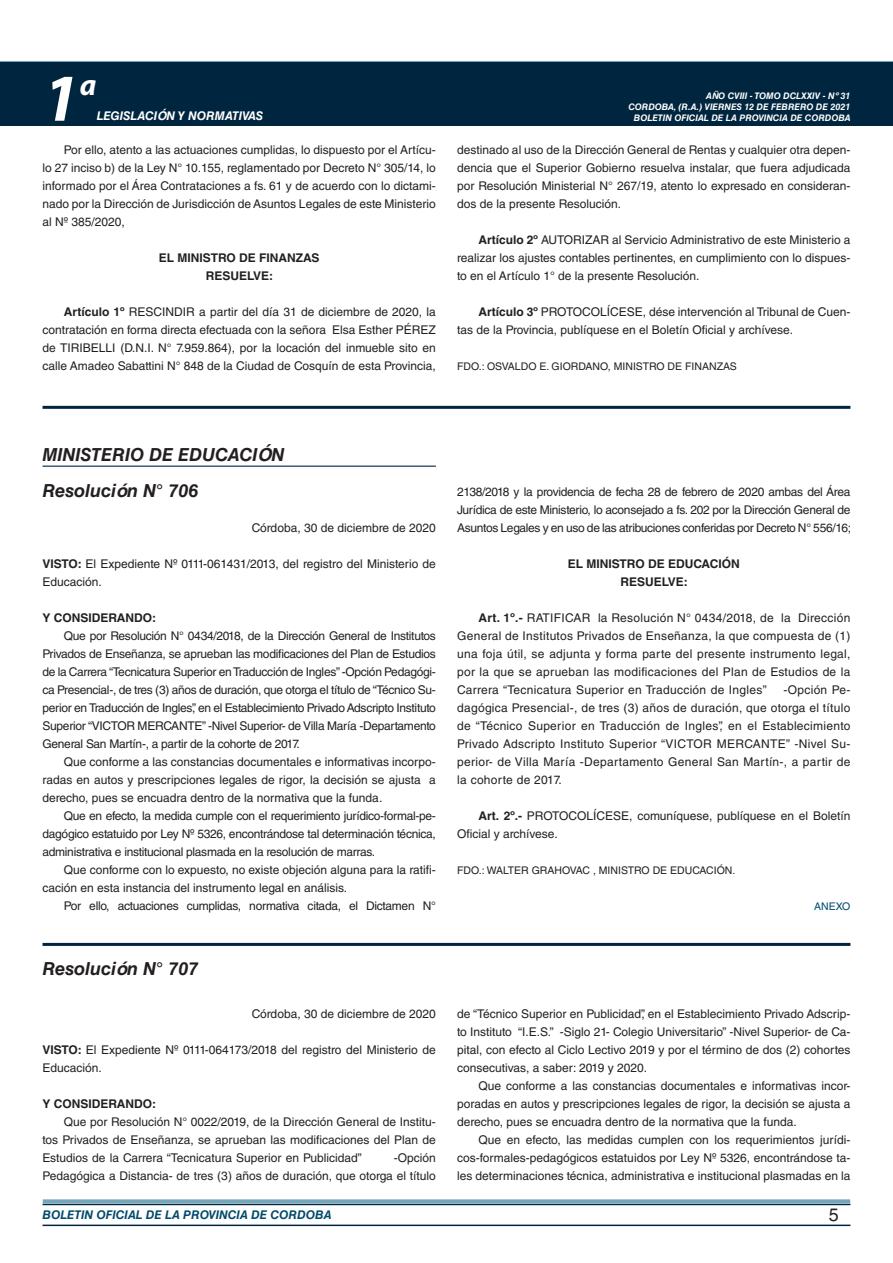
<style>
.page{position:relative;width:893px;height:1263px;background:#fff}
.page>*{position:absolute;margin:0;border:0;box-sizing:border-box;transform-origin:0 0}
.t1{font:italic 700 67.5px "Myriad Pro";color:#fff}
.t2{font:italic 700 30px "Myriad Pro";color:#fff}
.NOMBRE_DE_MINISTERIO{font:italic 700 18px "Helvetica LT Std";color:#231f20}
.t3{font:18px "Helvetica LT Std";color:#231f20}
.TEXTO_BASE{font:12px/18px "Helvetica LT Std";color:#231f20;text-align:justify}
.RESUELVE{font:700 12px "Helvetica LT Std";color:#231f20}
.TEXTO_BASE-2{font:12px "Helvetica LT Std";letter-spacing:-.025em;color:#231f20}
.FECHA{font:12px "Helvetica LT Std";color:#231f20}
.t4{font:italic 700 12px "Helvetica LT Std";color:#004b6c}
.TEXTO_BASE-3{font:700 12px "Helvetica LT Std";color:#231f20}
.t5{font:italic 700 12px "Helvetica LT Std";color:#fff}
.FIRMA{font:10.5px "Helvetica LT Std";color:#231f20}
.ANEXO{font:10.5px "Helvetica LT Std";color:#004b6c}
.t6{font:italic 700 9px/10.8px "Helvetica LT Std";color:#fff;text-align:right}
.s1{font-weight:700}
</style>
<div class="page">
<div style="left:0;top:61px;width:893px;height:6px;background:#73a5b8"></div>
<div style="left:0;top:62px;width:893px;height:64px;background:#00263f"></div>
<hr style="left:43px;top:1224px;width:807px;height:2px;background:#00263f">
<div style="left:42px;top:1198px;width:809px;height:8px;background:#fff;opacity:.75"></div>
<hr style="left:43px;top:406px;width:807px;height:3px;background:#00263f">
<hr style="left:43px;top:466px;width:393px;height:1px;background:#00263f">
<hr style="left:43px;top:943px;width:807px;height:3px;background:#00263f">
<h1 class="t1" style="left:43px;top:54px;width:38px">1</h1>
<h2 class="t2" style="left:80px;top:66px;width:18px">a</h2>
<p class="t5" style="left:97px;top:109px;width:168px">LEGISLACIÓN Y NORMATIVAS</p>
<p class="TEXTO_BASE" style="left:43px;top:141px;width:395px;text-indent:21px">Por ello, atento a las actuaciones cumplidas, lo dispuesto por el Artícu&shy;lo 27 inciso b) de la Ley N° 10.155, reglamentado por Decreto N° 305/14, lo informado por el Área Contrataciones a fs. 61 y de acuerdo con lo dictami&shy;nado por la Dirección de Jurisdicción de Asuntos Legales de este Ministerio al Nº 385/2020,</p>
<p class="RESUELVE" style="left:159px;top:250px;width:162px">EL MINISTRO DE FINANZAS</p>
<p class="RESUELVE" style="left:206px;top:268px;width:69px">RESUELVE:</p>
<p class="TEXTO_BASE" style="left:43px;top:303px;width:395px;text-indent:21px"><span class="s1">Artículo 1º</span> RESCINDIR a partir del día 31 de diciembre de 2020, la contratación en forma directa efectuada con la señora Elsa Esther PÉREZ de TIRIBELLI (D.N.I. N° 7.959.864), por la locación del inmueble sito en calle Amadeo Sabattini N° 848 de la Ciudad de Cosquín de esta Provincia,</p>
<p class="t6" style="left:628px;top:91px;width:224px">AÑO CVIII - TOMO DCLXXIV - Nº 31<br>CORDOBA, (R.A.) VIERNES 12 DE FEBRERO DE 2021<br>BOLETIN OFICIAL DE LA PROVINCIA DE CORDOBA</p>
<p class="TEXTO_BASE" style="left:457px;top:141px;width:395px">destinado al uso de la Dirección General de Rentas y cualquier otra depen&shy;dencia que el Superior Gobierno resuelva instalar, que fuera adjudicada por Resolución Ministerial N° 267/19, atento lo expresado en consideran&shy;dos de la presente Resolución.</p>
<p class="TEXTO_BASE" style="left:457px;top:231px;width:395px;text-indent:21px"><span class="s1">Artículo 2º</span> AUTORIZAR al Servicio Administrativo de este Ministerio a realizar los ajustes contables pertinentes, en cumplimiento con lo dispues&shy;to en el Artículo 1° de la presente Resolución.</p>
<p class="TEXTO_BASE" style="left:457px;top:303px;width:395px;text-indent:21px"><span class="s1">Artículo 3º</span> PROTOCOLÍCESE, dése intervención al Tribunal de Cuen&shy;tas de la Provincia, publíquese en el Boletín Oficial y archívese.</p>
<p class="FIRMA" style="left:457px;top:360px;width:281px">FDO.: OSVALDO E. GIORDANO, MINISTRO DE FINANZAS</p>
<p class="NOMBRE_DE_MINISTERIO" style="left:43px;top:444px;width:243px">MINISTERIO DE EDUCACIÓN</p>
<p class="NOMBRE_DE_MINISTERIO" style="left:43px;top:480px;width:157px">Resolución N° 706</p>
<p class="FECHA" style="left:252px;top:521px;width:186px">Córdoba, 30 de diciembre de 2020</p>
<p class="TEXTO_BASE" style="left:43px;top:555px;width:395px"><span class="s1">VISTO:</span> El Expediente Nº 0111-061431/2013, del registro del Ministerio de<br>Educación.</p>
<p class="TEXTO_BASE-3" style="left:43px;top:610px;width:115px">Y CONSIDERANDO:</p>
<p class="TEXTO_BASE" style="left:43px;top:627px;width:395px;text-indent:21px">Que por Resolución N° 0434/2018, de la Dirección General de Institutos Privados de Enseñanza, se aprueban las modificaciones del Plan de Estudios de la Carrera “Tecnicatura Superior en Traducción de Ingles” -Opción Pedagógi&shy;ca Presencial-, de tres (3) años de duración, que otorga el título de “Técnico Su&shy;perior en Traducción de Ingles”, en el Establecimiento Privado Adscripto Instituto Superior “VICTOR MERCANTE” -Nivel Superior- de Villa María -Departamento General San Martín-, a partir de la cohorte de 2017.</p>
<p class="TEXTO_BASE" style="left:43px;top:753px;width:395px;text-indent:21px">Que conforme a las constancias documentales e informativas incorpo&shy;radas en autos y prescripciones legales de rigor, la decisión se ajusta a derecho, pues se encuadra dentro de la normativa que la funda.</p>
<p class="TEXTO_BASE" style="left:43px;top:807px;width:395px;text-indent:21px">Que en efecto, la medida cumple con el requerimiento jurídico-formal-pe&shy;dagógico estatuido por Ley Nº 5326, encontrándose tal determinación técnica, administrativa e institucional plasmada en la resolución de marras.</p>
<p class="TEXTO_BASE" style="left:43px;top:861px;width:395px;text-indent:21px">Que conforme con lo expuesto, no existe objeción alguna para la ratifi&shy;cación en esta instancia del instrumento legal en análisis.</p>
<p class="TEXTO_BASE-2" style="left:64px;top:899px;width:374px">Por ello, actuaciones cumplidas, normativa citada, el Dictamen N°</p>
<p class="NOMBRE_DE_MINISTERIO" style="left:43px;top:957px;width:157px">Resolución N° 707</p>
<p class="FECHA" style="left:252px;top:1007px;width:186px">Córdoba, 30 de diciembre de 2020</p>
<p class="TEXTO_BASE" style="left:43px;top:1041px;width:395px"><span class="s1">VISTO:</span> El Expediente Nº 0111-064173/2018 del registro del Ministerio de<br>Educación.</p>
<p class="TEXTO_BASE-3" style="left:43px;top:1096px;width:115px">Y CONSIDERANDO:</p>
<p class="TEXTO_BASE" style="left:43px;top:1113px;width:395px;text-indent:21px">Que por Resolución N° 0022/2019, de la Dirección General de Institu&shy;tos Privados de Enseñanza, se aprueban las modificaciones del Plan de Estudios de la Carrera “Tecnicatura Superior en Publicidad”</p>
<p class="TEXTO_BASE" style="left:43px;top:1149px;width:395px;text-align:right">-Opción<br>Pedagógica a Distancia- de tres (3) años de duración, que otorga el título</p>
<p class="TEXTO_BASE" style="left:457px;top:483px;width:395px">2138/2018 y la providencia de fecha 28 de febrero de 2020 ambas del Área Jurídica de este Ministerio, lo aconsejado a fs. 202 por la Dirección General de Asuntos Legales y en uso de las atribuciones conferidas por Decreto N° 556/16;</p>
<p class="RESUELVE" style="left:568px;top:556px;width:173px">EL MINISTRO DE EDUCACIÓN</p>
<p class="RESUELVE" style="left:620px;top:574px;width:69px">RESUELVE:</p>
<p class="TEXTO_BASE" style="left:457px;top:609px;width:395px;text-indent:21px"><span class="s1">Art. 1º.-</span> RATIFICAR la Resolución N° 0434/2018, de la Dirección General de Institutos Privados de Enseñanza, la que compuesta de (1) una foja útil, se adjunta y forma parte del presente instrumento legal, por la que se aprueban las modificaciones del Plan de Estudios de la Carrera “Tecnicatura Superior en Traducción de Ingles”</p>
<p class="TEXTO_BASE" style="left:457px;top:681px;width:395px;text-indent:326px">-Opción Pe&shy;dagógica Presencial-, de tres (3) años de duración, que otorga el título de “Técnico Superior en Traducción de Ingles”, en el Establecimiento Privado Adscripto Instituto Superior “VICTOR MERCANTE” -Nivel Su&shy;perior- de Villa María -Departamento General San Martín-, a partir de la cohorte de 2017.</p>
<p class="TEXTO_BASE" style="left:457px;top:807px;width:395px;text-indent:21px"><span class="s1">Art. 2º.-</span> PROTOCOLÍCESE, comuníquese, publíquese en el Boletín<br>Oficial y archívese.</p>
<p class="FIRMA" style="left:457px;top:864px;width:280px">FDO.: WALTER GRAHOVAC , MINISTRO DE EDUCACIÓN.</p>
<p class="ANEXO" style="left:814px;top:900px;width:38px">ANEXO</p>
<p class="TEXTO_BASE" style="left:457px;top:1005px;width:395px">de “Técnico Superior en Publicidad”, en el Establecimiento Privado Adscrip&shy;to Instituto “I.E.S.” -Siglo 21- Colegio Universitario” -Nivel Superior- de Ca&shy;pital, con efecto al Ciclo Lectivo 2019 y por el término de dos (2) cohortes consecutivas, a saber: 2019 y 2020.</p>
<p class="TEXTO_BASE" style="left:457px;top:1077px;width:395px;text-indent:21px">Que conforme a las constancias documentales e informativas incor&shy;poradas en autos y prescripciones legales de rigor, la decisión se ajusta a derecho, pues se encuadra dentro de la normativa que la funda.</p>
<p class="TEXTO_BASE" style="left:457px;top:1131px;width:395px;text-indent:21px">Que en efecto, las medidas cumplen con los requerimientos jurídi&shy;cos-formales-pedagógicos estatuidos por Ley Nº 5326, encontrándose ta&shy;les determinaciones técnica, administrativa e institucional plasmadas en la</p>
<p class="t4" style="left:43px;top:1208px;width:290px">BOLETIN OFICIAL DE LA PROVINCIA DE CORDOBA</p>
<h3 class="t3" style="left:829px;top:1204px;width:12px">5</h3>
</div>
